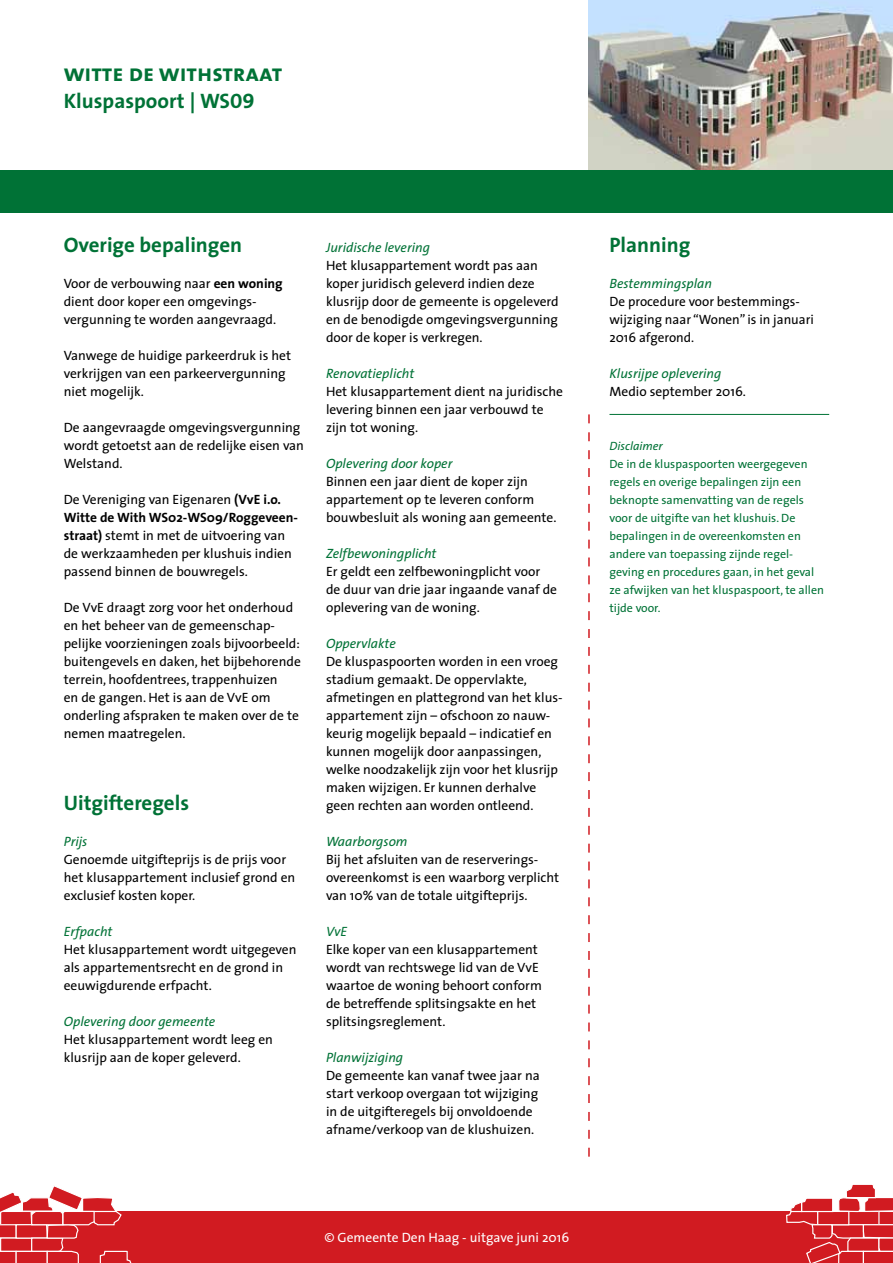
<style>
.page{position:relative;width:893px;height:1263px;background:#fff}
.page>*{position:absolute;margin:0;border:0;box-sizing:border-box;transform-origin:0 0}
.t1{font:24px "The Sans Bold Caps";color:#007236}
.t2{font:700 21px "The Sans";color:#007236}
.t3{font:13.5px/18px "The Sans";color:#000}
.t4{font:italic 13.5px "The Sans";color:#007236}
.t5{font:13.5px "The Sans";color:#fff}
.t6{font:12px/18px "The Sans";color:#007236}
.t7{font:italic 12px "The Sans";color:#007236}
.s1{font-family:"The Sans Bold Caps";font-weight:400}
.s2{font-weight:700}
</style>
<div class="page">
<div style="left:0;top:1211px;width:893px;height:52px;background:#d11b21"></div>
<svg style="left:786px;top:1184px;width:107px;height:79px"></svg>
<svg style="left:0;top:1186px;width:132px;height:77px"></svg>
<img style="left:588px;top:0;width:305px;height:170px">
<div style="left:0;top:170px;width:893px;height:42px;background:#007236"></div>
<hr style="left:609px;top:414px;width:220px;height:1px;background:#007236">
<svg style="left:588px;top:414px;width:2px;height:743px"></svg>
<h1 class="t1" style="left:64px;top:53px;width:220px">witte de withstraat</h1>
<h2 class="t2" style="left:64px;top:83px;width:192px">Kluspaspoort | <span class="s1">WS09</span></h2>
<h2 class="t2" style="left:64px;top:227px;width:180px">Overige bepalingen</h2>
<p class="t3" style="left:64px;top:274px;width:220px">Voor de verbouwing naar <span class="s2">een woning </span>dient door koper een omgevings&shy;vergunning te worden aangevraagd.</p>
<p class="t3" style="left:64px;top:346px;width:229px">Vanwege de huidige parkeerdruk is het verkrijgen van een parkeervergunning niet mogelijk.</p>
<p class="t3" style="left:64px;top:418px;width:242px">De aangevraagde omgevingsvergunning wordt getoetst aan de redelijke eisen van<br>Welstand.</p>
<p class="t3" style="left:64px;top:490px;width:236px">De Vereniging van Eigenaren <span class="s2">(VvE i.o.<br>Witte de With WS02-WS09/Roggeveen&shy;straat)</span> stemt in met de uitvoering van de werkzaamheden per klushuis indien passend binnen de bouwregels.</p>
<p class="t3" style="left:64px;top:598px;width:239px">De VvE draagt zorg voor het onderhoud en het beheer van de gemeenschap&shy;pelijke voorzieningen zoals bijvoorbeeld: buitengevels en daken, het bijbehorende terrein, hoofdentrees, trappenhuizen<br>en de gangen. Het is aan de VvE om onderling afspraken te maken over de te nemen maatregelen.</p>
<h2 class="t2" style="left:64px;top:785px;width:127px">Uitgifteregels</h2>
<p class="t4" style="left:64px;top:830px;width:25px">Prijs</p>
<p class="t3" style="left:64px;top:850px;width:233px">Genoemde uitgifteprijs is de prijs voor het klusappartement inclusief grond en exclusief kosten koper.</p>
<p class="t4" style="left:64px;top:920px;width:50px">Erfpacht</p>
<p class="t3" style="left:64px;top:940px;width:234px">H et klusappartement wordt uitgegeven als appartementsrecht en de grond in eeuwigdurende erfpacht.</p>
<p class="t4" style="left:64px;top:1010px;width:153px">Oplevering door gemeente</p>
<p class="t3" style="left:64px;top:1030px;width:211px">Het klusappartement wordt leeg en klusrijp aan de koper geleverd.</p>
<p class="t4" style="left:326px;top:236px;width:106px">Juridische levering</p>
<p class="t3" style="left:326px;top:256px;width:234px">Het klusappartement wordt pas aan koper juridisch geleverd indien deze klusrijp door de gemeente is opgeleverd en de benodigde omgevingsvergunning door de koper is verkregen.</p>
<p class="t4" style="left:326px;top:362px;width:90px">Renovatieplicht</p>
<p class="t3" style="left:326px;top:382px;width:238px">Het klusappartement dient na juridische levering binnen een jaar verbouwd te zijn tot woning.</p>
<p class="t4" style="left:326px;top:452px;width:128px">Oplevering door koper</p>
<p class="t3" style="left:326px;top:472px;width:232px">Binnen een jaar dient de koper zijn appartement op te leveren conform bouwbesluit als woning aan gemeente.</p>
<p class="t4" style="left:326px;top:542px;width:112px">Zelfbewoningplicht</p>
<p class="t3" style="left:326px;top:562px;width:233px">Er geldt een zelfbewoningplicht voor de duur van drie jaar ingaande vanaf de oplevering van de woning.</p>
<p class="t4" style="left:326px;top:632px;width:71px">Oppervlakte</p>
<p class="t3" style="left:326px;top:652px;width:237px">De kluspaspoorten worden in een vroeg stadium gemaakt. De oppervlakte, afmetingen en plattegrond van het klus&shy;appartement zijn – ofschoon zo nauw&shy;keurig mogelijk bepaald – indicatief en kunnen mogelijk door aanpassingen, welke noodzakelijk zijn voor het klusrijp maken wijzigen. Er kunnen derhalve geen rechten aan worden ontleend.</p>
<p class="t4" style="left:326px;top:830px;width:83px">Waarborgsom</p>
<p class="t3" style="left:326px;top:850px;width:235px">Bij het afsluiten van de reserverings&shy;overeenkomst is een waarborg verplicht van 10% van de totale uitgifteprijs.</p>
<p class="t4" style="left:326px;top:920px;width:23px">VvE</p>
<p class="t3" style="left:326px;top:940px;width:217px">Elke koper van een klusappartement wordt van rechtswege lid van de VvE waartoe de woning behoort conform de betreffende splitsingsakte en het splitsingsreglement.</p>
<p class="t4" style="left:326px;top:1046px;width:79px">Planwijziging</p>
<p class="t3" style="left:326px;top:1066px;width:215px">De gemeente kan vanaf twee jaar na start verkoop overgaan tot wijziging in de uitgifteregels bij onvoldoende afname/verkoop van de klushuizen.</p>
<p class="t5" style="left:324px;top:1226px;width:246px">© Gemeente Den Haag - uitgave juni 2016</p>
<h2 class="t2" style="left:609px;top:227px;width:82px">Planning</h2>
<p class="t4" style="left:609px;top:272px;width:104px">Bestemmingsplan</p>
<p class="t3" style="left:609px;top:292px;width:206px">De procedure voor bestemmings&shy;wijziging naar “Wonen” is in januari<br>2016 afgerond.</p>
<p class="t4" style="left:609px;top:362px;width:113px">Klusrijpe oplevering</p>
<p class="t3" style="left:609px;top:382px;width:138px">Medio september 2016.</p>
<p class="t7" style="left:609px;top:436px;width:55px">Disclaimer</p>
<p class="t6" style="left:609px;top:455px;width:216px">De in de kluspaspoorten weergegeven regels en overige bepalingen zijn een beknopte samenvatting van de regels voor de uitgifte van het klushuis. De bepalingen in de overeenkomsten en andere van toepassing zijnde regel&shy;geving en procedures gaan, in het geval ze afwijken van het kluspaspoort, te allen tijde voor.</p>
</div>
